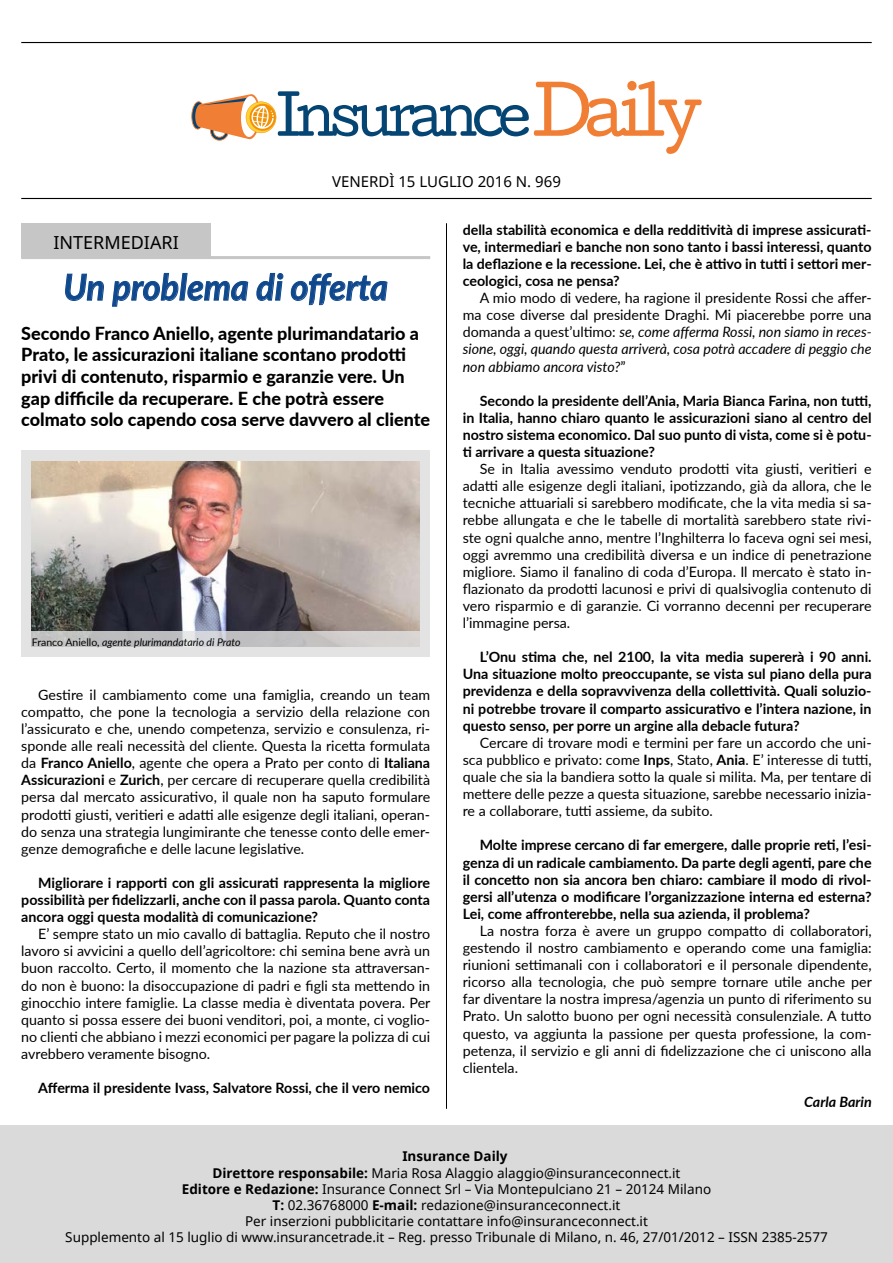
<style>
.page{position:relative;width:893px;height:1263px;background:#fff}
.page>*{position:absolute;margin:0;border:0;box-sizing:border-box;transform-origin:0 0}
.t1{font:italic 700 36px "Lato";color:#0f488c;scale:.95 1}
.t2{font:800 18px/21.6px "Lato";color:#000}
.t3{font:18px "Noto Sans";color:#000}
.t4{font:15px "Noto Sans";color:#000}
.t5{font:14.25px/17.1px "Lato";color:#000;text-align:justify}
.t6{font:700 14.25px/17.1px "Lato";color:#000;text-align:justify}
.t7{font:italic 700 14.25px "Lato";color:#000}
.t8{font:13.5px "Noto Sans";color:#000}
.t9{font:700 13.5px "Noto Sans";color:#000}
.t10{font:italic 10.5px "Lato";color:#000}
.s1{font-style:italic}
.s2{font-weight:700}
.s3{font-style:normal}
</style>
<div class="page">
<hr style="left:21px;top:42px;width:851px;height:1px;background:#000">
<hr style="left:21px;top:198px;width:851px;height:1px;background:#000">
<svg style="left:191px;top:81px;width:511px;height:73px"></svg>
<div style="left:0;top:1125px;width:893px;height:138px;background:#dadada"></div>
<hr style="left:446px;top:223px;width:1px;height:886px;background:#000">
<hr style="left:21px;top:256px;width:409px;height:3px;background:#c6c6c6">
<div style="left:21px;top:223px;width:190px;height:35px;background:#c6c6c6"></div>
<svg style="left:66px;top:273px;width:38px;height:28px"></svg>
<svg style="left:112px;top:273px;width:137px;height:34px"></svg>
<svg style="left:256px;top:273px;width:28px;height:28px"></svg>
<svg style="left:291px;top:273px;width:97px;height:33px"></svg>
<div style="left:21px;top:451px;width:409px;height:206px;background:#e3e3e3"></div>
<img style="left:32px;top:461px;width:388px;height:171px">
<svg style="left:31px;top:632px;width:389px;height:15px;background:#c6c6c7"></svg>
<p class="t4" style="left:332px;top:171px;width:230px">VENERDÌ 15 LUGLIO 2016 N. 969</p>
<p class="t3" style="left:53px;top:230px;width:127px">INTERMEDIARI</p>
<p class="t6" style="left:463px;top:220px;width:410px">della stabilità economica e della redditività di imprese assicurati&shy;ve, intermediari e banche non sono tanto i bassi interessi, quanto la deflazione e la recessione. Lei, che è attivo in tutti i settori mer&shy;ceologici, cosa ne pensa?</p>
<p class="t5" style="left:463px;top:289px;width:410px;text-indent:17px">A mio modo di vedere, ha ragione il presidente Rossi che affer&shy;ma cose diverse dal presidente Draghi. Mi piacerebbe porre una domanda a quest’ultimo: <span class="s1">se, come afferma Rossi, non siamo in reces&shy;sione, oggi, quando questa arriverà, cosa potrà accadere di peggio che non abbiamo ancora visto?</span>”</p>
<p class="t6" style="left:463px;top:391px;width:410px;text-indent:17px">Secondo la presidente dell’Ania, Maria Bianca Farina, non tutti, in Italia, hanno chiaro quanto le assicurazioni siano al centro del nostro sistema economico. Dal suo punto di vista, come si è potu&shy;ti arrivare a questa situazione?</p>
<p class="t5" style="left:463px;top:460px;width:410px;text-indent:17px">Se in Italia avessimo venduto prodotti vita giusti, veritieri e adatti alle esigenze degli italiani, ipotizzando, già da allora, che le tecniche attuariali si sarebbero modificate, che la vita media si sa&shy;rebbe allungata e che le tabelle di mortalità sarebbero state rivi&shy;ste ogni qualche anno, mentre l’Inghilterra lo faceva ogni sei mesi, oggi avremmo una credibilità diversa e un indice di penetrazione migliore. Siamo il fanalino di coda d’Europa. Il mercato è stato in&shy;flazionato da prodotti lacunosi e privi di qualsivoglia contenuto di vero risparmio e di garanzie. Ci vorranno decenni per recuperare l’immagine persa.</p>
<p class="t6" style="left:463px;top:648px;width:410px;text-indent:17px">L’Onu stima che, nel 2100, la vita media supererà i 90 anni.<br>Una situazione molto preoccupante, se vista sul piano della pura previdenza e della sopravvivenza della collettività. Quali soluzio&shy;ni potrebbe trovare il comparto assicurativo e l’intera nazione, in questo senso, per porre un argine alla debacle futura?</p>
<p class="t5" style="left:463px;top:733px;width:410px;text-indent:17px">Cercare di trovare modi e termini per fare un accordo che uni&shy;sca pubblico e privato: come <span class="s2">Inps</span>, Stato, <span class="s2">Ania</span>. E’ interesse di tutti, quale che sia la bandiera sotto la quale si milita. Ma, per tentare di mettere delle pezze a questa situazione, sarebbe necessario inizia&shy;re a collaborare, tutti assieme, da subito.</p>
<p class="t6" style="left:463px;top:836px;width:410px;text-indent:17px">Molte imprese cercano di far emergere, dalle proprie reti, l’esi&shy;genza di un radicale cambiamento. Da parte degli agenti, pare che il concetto non sia ancora ben chiaro: cambiare il modo di rivol&shy;gersi all’utenza o modificare l’organizzazione interna ed esterna?<br>Lei, come affronterebbe, nella sua azienda, il problema?</p>
<p class="t5" style="left:463px;top:921px;width:411px;text-indent:17px">La nostra forza è avere un gruppo compatto di collaboratori, gestendo il nostro cambiamento e operando come una famiglia: riunioni settimanali con i collaboratori e il personale dipendente, ricorso alla tecnologia, che può sempre tornare utile anche per far diventare la nostra impresa/agenzia un punto di riferimento su Prato. Un salotto buono per ogni necessità consulenziale. A tutto questo, va aggiunta la passione per questa professione, la com&shy;petenza, il servizio e gli anni di fidelizzazione che ci uniscono alla clientela.</p>
<p class="t7" style="left:804px;top:1091px;width:69px">Carla Barin</p>
<h1 class="t1" style="left:63px;top:261px;width:343px">Un problema di offerta</h1>
<p class="t2" style="left:21px;top:322px;width:410px">Secondo Franco Aniello, agente plurimandatario a Prato, le assicurazioni italiane scontano prodotti privi di contenuto, risparmio e garanzie vere. Un gap difficile da recuperare. E che potrà essere colmato solo capendo cosa serve davvero al cliente</p>
<p class="t10" style="left:32px;top:634px;width:210px"><span class="s3">Franco Aniello</span>, agente plurimandatario di Prato</p>
<p class="t5" style="left:21px;top:685px;width:410px;text-indent:17px">Gestire il cambiamento come una famiglia, creando un team compatto, che pone la tecnologia a servizio della relazione con l’assicurato e che, unendo competenza, servizio e consulenza, ri&shy;sponde alle reali necessità del cliente. Questa la ricetta formulata da <span class="s2">Franco Aniello</span>, agente che opera a Prato per conto di <span class="s2">Italiana Assicurazioni</span> e <span class="s2">Zurich</span>, per cercare di recuperare quella credibilità persa dal mercato assicurativo, il quale non ha saputo formulare prodotti giusti, veritieri e adatti alle esigenze degli italiani, operan&shy;do senza una strategia lungimirante che tenesse conto delle emer&shy;genze demografiche e delle lacune legislative.</p>
<p class="t6" style="left:21px;top:873px;width:410px;text-indent:17px">Migliorare i rapporti con gli assicurati rappresenta la migliore possibilità per fidelizzarli, anche con il passa parola. Quanto conta ancora oggi questa modalità di comunicazione?</p>
<p class="t5" style="left:21px;top:925px;width:411px;text-indent:17px">E’ sempre stato un mio cavallo di battaglia. Reputo che il nostro lavoro si avvicini a quello dell’agricoltore: chi semina bene avrà un buon raccolto. Certo, il momento che la nazione sta attraversan&shy;do non è buono: la disoccupazione di padri e figli sta mettendo in ginocchio intere famiglie. La classe media è diventata povera. Per quanto si possa essere dei buoni venditori, poi, a monte, ci voglio&shy;no clienti che abbiano i mezzi economici per pagare la polizza di cui avrebbero veramente bisogno.</p>
<p class="t6" style="left:38px;top:1079px;width:393px">Afferma il presidente Ivass, Salvatore Rossi, che il vero nemico</p>
<p class="t9" style="left:402px;top:1147px;width:107px">Insurance Daily</p>
<p class="t8" style="left:212px;top:1163px;width:469px"><span class="s2">Direttore responsabile:</span> Maria Rosa Alaggio alaggio@insuranceconnect.it</p>
<p class="t8" style="left:182px;top:1179px;width:531px"><span class="s2">Editore e Redazione:</span> Insurance Connect Srl – Via Montepulciano 21 – 20124 Milano</p>
<p class="t8" style="left:273px;top:1196px;width:349px"><span class="s2">T:</span> 02.36768000 <span class="s2">E-mail:</span> redazione@insuranceconnect.it</p>
<p class="t8" style="left:245px;top:1212px;width:404px">Per inserzioni pubblicitarie contattare info@insuranceconnect.it</p>
<p class="t8" style="left:65px;top:1228px;width:764px">Supplemento al 15 luglio di www.insurancetrade.it – Reg. presso Tribunale di Milano, n. 46, 27/01/2012 – ISSN 2385-2577</p>
</div>
